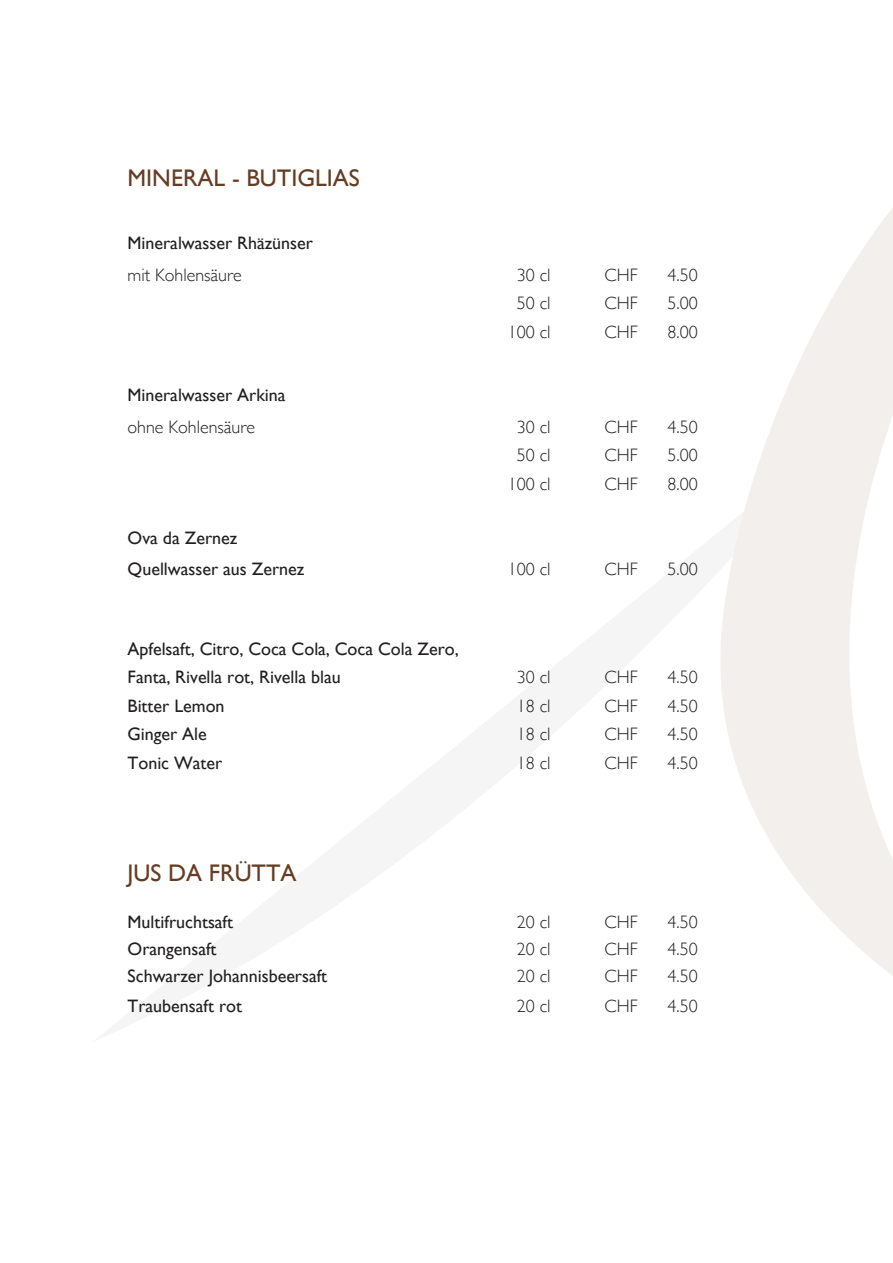
<style>
.page{position:relative;width:893px;height:1263px;background:#fff}
.page>*{position:absolute;margin:0;border:0;box-sizing:border-box;transform-origin:0 0}
.t1{font:24px "Gill Sans";color:#653d23}
.t2{font:18px "Gill Sans";color:#231f20}
.t3{font:300 18px "Gill Sans";color:#231f20}
</style>
<div class="page">
<svg style="left:720px;top:208px;width:173px;height:768px;fill:#f2efed"></svg>
<p class="t1" style="left:128px;top:164px;width:234px">MINERAL - BUTIGLIAS</p>
<p class="t2" style="left:128px;top:233px;width:187px">Mineralwasser Rhäzünser</p>
<p class="t3" style="left:128px;top:261px;width:116px">mit Kohlensäure</p>
<p class="t3" style="left:517px;top:261px;width:35px">30 cl</p>
<p class="t3" style="left:605px;top:261px;width:35px">CHF</p>
<p class="t3" style="left:668px;top:261px;width:32px">4.50</p>
<p class="t3" style="left:517px;top:289px;width:35px">50 cl</p>
<p class="t3" style="left:605px;top:289px;width:35px">CHF</p>
<p class="t3" style="left:668px;top:289px;width:32px">5.00</p>
<p class="t3" style="left:508px;top:318px;width:44px">100 cl</p>
<p class="t3" style="left:605px;top:318px;width:35px">CHF</p>
<p class="t3" style="left:668px;top:318px;width:32px">8.00</p>
<p class="t2" style="left:128px;top:384px;width:160px">Mineralwasser Arkina</p>
<p class="t3" style="left:128px;top:412px;width:129px">ohne Kohlensäure</p>
<p class="t3" style="left:517px;top:412px;width:35px">30 cl</p>
<p class="t3" style="left:605px;top:412px;width:35px">CHF</p>
<p class="t3" style="left:668px;top:412px;width:32px">4.50</p>
<p class="t3" style="left:517px;top:441px;width:35px">50 cl</p>
<p class="t3" style="left:605px;top:441px;width:35px">CHF</p>
<p class="t3" style="left:668px;top:441px;width:32px">5.00</p>
<p class="t3" style="left:508px;top:469px;width:44px">100 cl</p>
<p class="t3" style="left:605px;top:469px;width:35px">CHF</p>
<p class="t3" style="left:668px;top:469px;width:32px">8.00</p>
<p class="t2" style="left:128px;top:527px;width:111px">Ova da Zernez</p>
<p class="t2" style="left:128px;top:558px;width:178px">Quellwasser aus Zernez</p>
<p class="t3" style="left:508px;top:555px;width:44px">100 cl</p>
<p class="t3" style="left:605px;top:555px;width:35px">CHF</p>
<p class="t3" style="left:668px;top:555px;width:32px">5.00</p>
<p class="t2" style="left:128px;top:638px;width:333px">Apfelsaft, Citro, Coca Cola, Coca Cola Zero,</p>
<p class="t2" style="left:128px;top:666px;width:215px">Fanta, Rivella rot, Rivella blau</p>
<p class="t3" style="left:517px;top:663px;width:35px">30 cl</p>
<p class="t3" style="left:605px;top:663px;width:35px">CHF</p>
<p class="t3" style="left:668px;top:663px;width:32px">4.50</p>
<p class="t2" style="left:128px;top:695px;width:99px">Bitter Lemon</p>
<p class="t3" style="left:517px;top:691px;width:35px">18 cl</p>
<p class="t3" style="left:605px;top:691px;width:35px">CHF</p>
<p class="t3" style="left:668px;top:691px;width:32px">4.50</p>
<p class="t2" style="left:128px;top:723px;width:81px">Ginger Ale</p>
<p class="t3" style="left:517px;top:720px;width:35px">18 cl</p>
<p class="t3" style="left:605px;top:720px;width:35px">CHF</p>
<p class="t3" style="left:668px;top:720px;width:32px">4.50</p>
<p class="t2" style="left:128px;top:752px;width:96px">Tonic Water</p>
<p class="t3" style="left:517px;top:748px;width:35px">18 cl</p>
<p class="t3" style="left:605px;top:748px;width:35px">CHF</p>
<p class="t3" style="left:668px;top:748px;width:32px">4.50</p>
<p class="t1" style="left:128px;top:859px;width:171px">JUS DA FRÜTTA</p>
<p class="t2" style="left:128px;top:911px;width:107px">Multifruchtsaft</p>
<p class="t3" style="left:517px;top:907px;width:35px">20 cl</p>
<p class="t3" style="left:605px;top:907px;width:35px">CHF</p>
<p class="t3" style="left:668px;top:907px;width:32px">4.50</p>
<p class="t2" style="left:128px;top:938px;width:91px">Orangensaft</p>
<p class="t3" style="left:517px;top:934px;width:35px">20 cl</p>
<p class="t3" style="left:605px;top:934px;width:35px">CHF</p>
<p class="t3" style="left:668px;top:934px;width:32px">4.50</p>
<p class="t2" style="left:128px;top:965px;width:201px">Schwarzer Johannisbeersaft</p>
<p class="t3" style="left:517px;top:961px;width:35px">20 cl</p>
<p class="t3" style="left:605px;top:961px;width:35px">CHF</p>
<p class="t3" style="left:668px;top:961px;width:32px">4.50</p>
<p class="t2" style="left:128px;top:995px;width:116px">Traubensaft rot</p>
<p class="t3" style="left:517px;top:991px;width:35px">20 cl</p>
<p class="t3" style="left:605px;top:991px;width:35px">CHF</p>
<p class="t3" style="left:668px;top:991px;width:32px">4.50</p>
</div>
